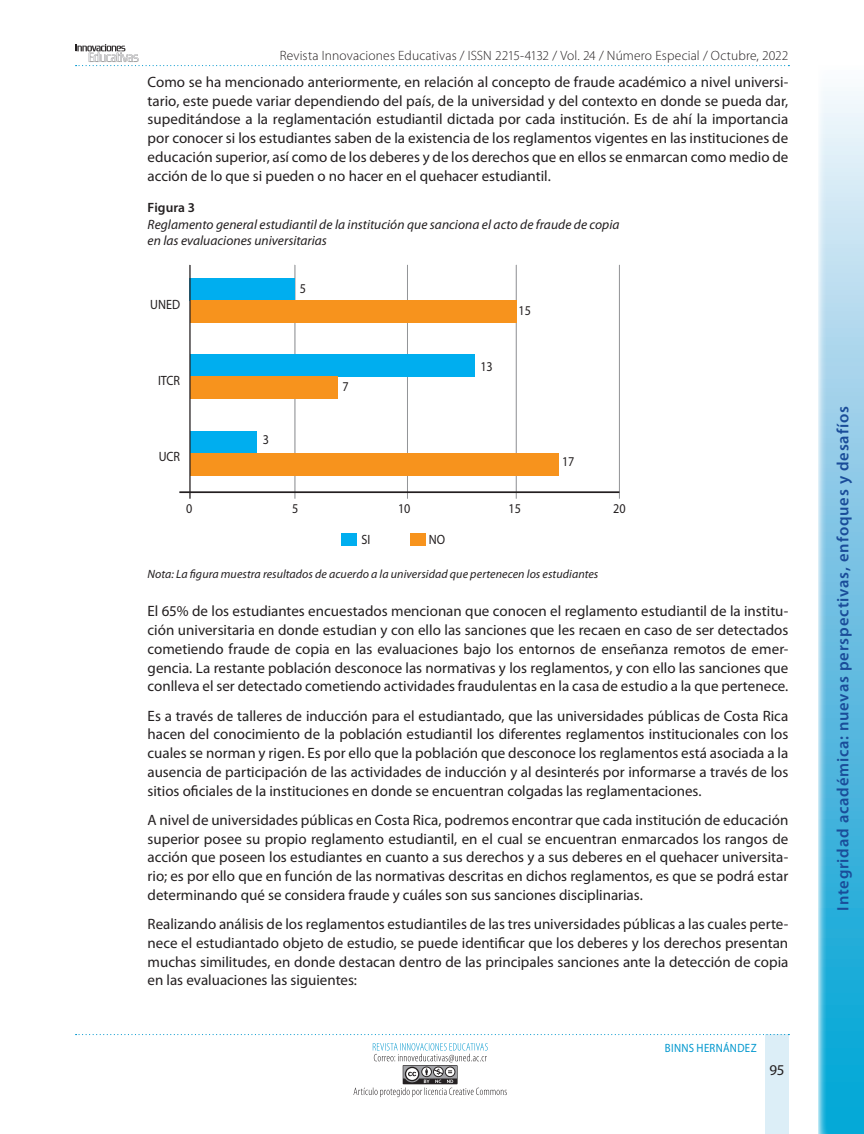
<style>
.page{position:relative;width:864px;height:1134px;background:#fff}
.page>*{position:absolute;margin:0;border:0;box-sizing:border-box;transform-origin:0 0}
.t1{font:600 16.5px "Myriad Pro";letter-spacing:.05em;color:#1a4c99}
.t2{font:15px/18.8px "Myriad Pro";color:#231f20;text-align:justify}
.t3{font:italic 13.5px/16.5px "Myriad Pro";color:#231f20}
.t4{font:300 13.5px "Myriad Pro";letter-spacing:.01em;color:#231f20}
.t5{font:13.5px "Myriad Pro";color:#231f20;scale:.9 1}
.t6{font:600 13.5px "Myriad Pro";letter-spacing:.005em;color:#231f20}
.t7{font:italic 12px "Myriad Pro";letter-spacing:.005em;color:#231f20}
.t8{font:12px "Myriad Pro";letter-spacing:.03em;color:#0097ce;scale:.9 1}
</style>
<div class="page">
<svg style="left:76px;top:44px;width:713px;height:22px"></svg>
<div style="left:765px;top:1034px;width:23px;height:100px;background:#dceef7"></div>
<svg style="left:76px;top:1034px;width:713px;height:1px"></svg>
<svg style="left:354px;top:1043px;width:153px;height:54px"></svg>
<svg style="left:818px;top:91px;width:46px;height:1043px;background:#79c7e6"></svg>
<hr style="left:295px;top:265px;width:1px;height:234px;background:#939598">
<hr style="left:407px;top:265px;width:1px;height:234px;background:#939598">
<hr style="left:516px;top:265px;width:1px;height:234px;background:#939598">
<hr style="left:619px;top:265px;width:1px;height:234px;background:#939598">
<div style="left:342px;top:533px;width:15px;height:13px;background:#00aeef"></div>
<div style="left:410px;top:533px;width:15px;height:13px;background:#f7931d"></div>
<div style="left:190px;top:431px;width:66px;height:22px;background:#00aeef"></div>
<div style="left:190px;top:453px;width:369px;height:22px;background:#f7931d"></div>
<div style="left:190px;top:355px;width:285px;height:22px;background:#00aeef"></div>
<div style="left:190px;top:377px;width:148px;height:22px;background:#f7931d"></div>
<div style="left:190px;top:278px;width:105px;height:23px;background:#00aeef"></div>
<div style="left:190px;top:301px;width:326px;height:22px;background:#f7931d"></div>
<hr style="left:189px;top:265px;width:2px;height:234px;background:#231f20">
<hr style="left:179px;top:491px;width:440px;height:2px;background:#231f20">
<p class="t4" style="left:280px;top:48px;width:510px">Revista Innovaciones Educativas / ISSN 2215-4132 / Vol. 24 / Número Especial / Octubre, 2022</p>
<p class="t2" style="left:148px;top:73px;width:642px">Como se ha mencionado anteriormente, en relación al concepto de fraude académico a nivel universi&shy;tario, este puede variar dependiendo del país, de la universidad y del contexto en donde se pueda dar, supeditándose a la reglamentación estudiantil dictada por cada institución. Es de ahí la importancia por conocer si los estudiantes saben de la existencia de los reglamentos vigentes en las instituciones de educación superior, así como de los deberes y de los derechos que en ellos se enmarcan como medio de acción de lo que si pueden o no hacer en el quehacer estudiantil.</p>
<p class="t6" style="left:148px;top:200px;width:49px">Figura 3</p>
<p class="t3" style="left:148px;top:216px;width:473px">Reglamento general estudiantil de la institución que sanciona el acto de fraude de copia en las evaluaciones universitarias</p>
<p class="t5" style="left:150px;top:297px;width:35px">UNED</p>
<p class="t5" style="left:158px;top:373px;width:26px">ITCR</p>
<p class="t5" style="left:159px;top:449px;width:25px">UCR</p>
<p class="t5" style="left:300px;top:282px;width:8px">5</p>
<p class="t5" style="left:263px;top:432px;width:8px">3</p>
<p class="t5" style="left:343px;top:379px;width:8px">7</p>
<p class="t5" style="left:480px;top:359px;width:15px">13</p>
<p class="t5" style="left:519px;top:303px;width:15px">15</p>
<p class="t5" style="left:562px;top:454px;width:15px">17</p>
<p class="t5" style="left:186px;top:502px;width:8px">0</p>
<p class="t5" style="left:292px;top:502px;width:8px">5</p>
<p class="t5" style="left:398px;top:502px;width:15px">10</p>
<p class="t5" style="left:509px;top:502px;width:15px">15</p>
<p class="t5" style="left:613px;top:502px;width:15px">20</p>
<p class="t5" style="left:361px;top:532px;width:11px">SI</p>
<p class="t5" style="left:429px;top:532px;width:20px">NO</p>
<p class="t7" style="left:148px;top:568px;width:452px">Nota: La figura muestra resultados de acuerdo a la universidad que pertenecen los estudiantes</p>
<p class="t2" style="left:148px;top:602px;width:642px">El 65% de los estudiantes encuestados mencionan que conocen el reglamento estudiantil de la institu&shy;ción universitaria en donde estudian y con ello las sanciones que les recaen en caso de ser detectados cometiendo fraude de copia en las evaluaciones bajo los entornos de enseñanza remotos de emer&shy;gencia. La restante población desconoce las normativas y los reglamentos, y con ello las sanciones que conlleva el ser detectado cometiendo actividades fraudulentas en la casa de estudio a la que pertenece.</p>
<p class="t2" style="left:148px;top:706px;width:642px">Es a través de talleres de inducción para el estudiantado, que las universidades públicas de Costa Rica hacen del conocimiento de la población estudiantil los diferentes reglamentos institucionales con los cuales se norman y rigen. Es por ello que la población que desconoce los reglamentos está asociada a la ausencia de participación de las actividades de inducción y al desinterés por informarse a través de los sitios oficiales de la instituciones en donde se encuentran colgadas las reglamentaciones.</p>
<p class="t2" style="left:148px;top:811px;width:642px">A nivel de universidades públicas en Costa Rica, podremos encontrar que cada institución de educación superior posee su propio reglamento estudiantil, en el cual se encuentran enmarcados los rangos de acción que poseen los estudiantes en cuanto a sus derechos y a sus deberes en el quehacer universita&shy;rio; es por ello que en función de las normativas descritas en dichos reglamentos, es que se podrá estar determinando qué se considera fraude y cuáles son sus sanciones disciplinarias.</p>
<p class="t2" style="left:148px;top:915px;width:642px">Realizando análisis de los reglamentos estudiantiles de las tres universidades públicas a las cuales perte&shy;nece el estudiantado objeto de estudio, se puede identificar que los deberes y los derechos presentan muchas similitudes, en donde destacan dentro de las principales sanciones ante la detección de copia en las evaluaciones las siguientes:</p>
<p class="t8" style="left:665px;top:1041px;width:103px">BINNS HERNÁNDEZ</p>
<p class="t2" style="left:769px;top:1060px;width:17px">95</p>
<p class="t1" style="left:834px;top:911px;width:506px;rotate:-90deg">Integridad académica: nuevas perspectivas, enfoques y desafíos</p>
</div>
